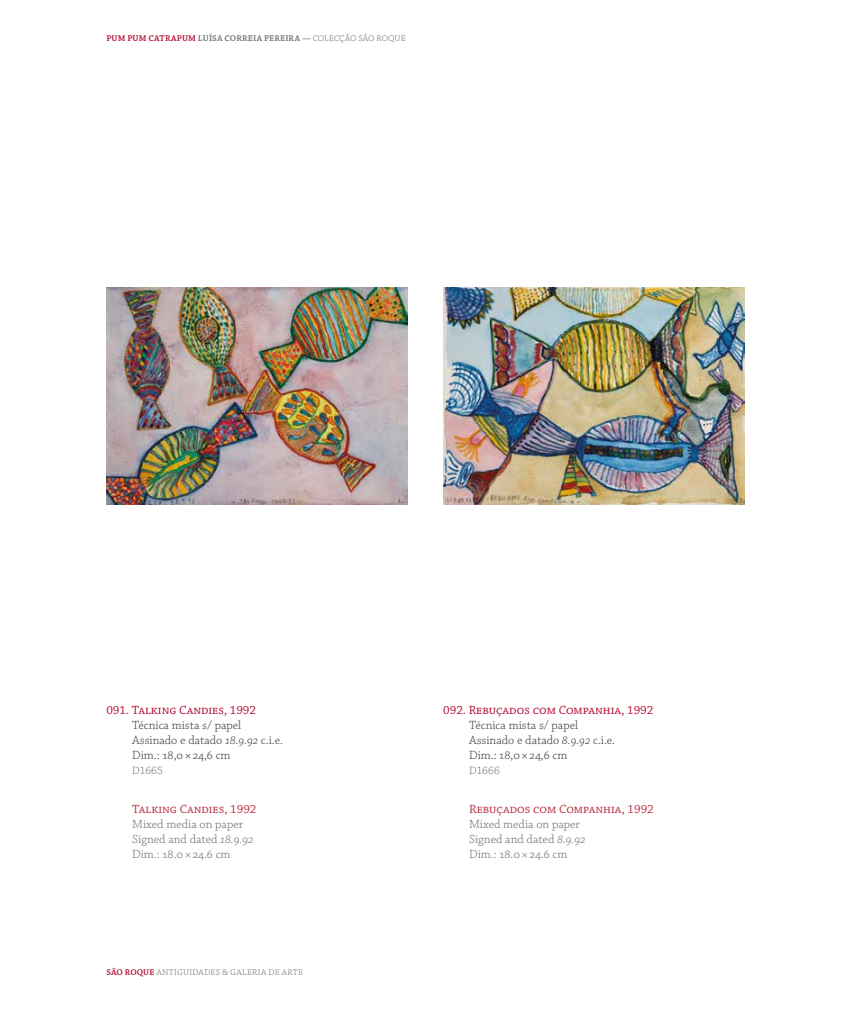
<style>
.page{position:relative;width:851px;height:1010px;background:#fff}
.page>*{position:absolute;margin:0;border:0;box-sizing:border-box;transform-origin:0 0}
.t1{font:300 12.5px/15px "Chaparral Pro";color:#3c3c3b}
.t2{font:300 12.5px/15px "Chaparral Pro";letter-spacing:.005em;color:#706f6f}
.t3{font:12.5px "Chaparral Pro";color:#b30931}
.t4{font:12.5px "Chaparral Pro";color:#ba2c3e}
.t5{font:300 11.25px "Chaparral Pro";color:#706f6f}
.t6{font:8.75px "Chaparral Pro Semibold Capt";letter-spacing:.025em;color:#706f6f}
.t7{font:8.75px "Chaparral Pro Light Capt";letter-spacing:.03em;color:#706f6f}
.s1{color:#b30931}
.s2{font-family:"Chaparral Pro Light Capt"}
.s3{font-style:italic}
.s4{font-family:"Chaparral Pro";font-weight:600;color:#b30931}
</style>
<div class="page">
<img style="left:443px;top:288px;width:301px;height:217px">
<img style="left:106px;top:288px;width:301px;height:217px">
<p class="t6" style="left:106px;top:33px;width:301px"><span class="s1">PUM PUM CATRAPUM</span> LUÍSA CORREIA PEREIRA — <span class="s2">COLECÇÃO SÃO ROQUE</span></p>
<p class="t3" style="left:106px;top:703px;width:151px">091. Talking Candies, 1992</p>
<p class="t1" style="left:132px;top:718px;width:152px">Técnica mista s/ papel<br>Assinado e datado <span class="s3">18.9.92</span> c.i.e.<br>Dim.: 18,0×24,6 cm</p>
<p class="t5" style="left:132px;top:764px;width:32px">D1665</p>
<p class="t4" style="left:132px;top:802px;width:126px">Talking Candies, 1992</p>
<p class="t2" style="left:132px;top:817px;width:123px">Mixed media on paper<br>Signed and dated <span class="s3">18.9.92<br></span>Dim.: 18.0×24.6 cm</p>
<p class="t7" style="left:106px;top:967px;width:198px"><span class="s4">SÃO ROQUE</span> ANTIGUIDADES &amp; GALERIA DE ARTE</p>
<p class="t3" style="left:443px;top:703px;width:212px">092. Rebuçados com Companhia, 1992</p>
<p class="t1" style="left:469px;top:718px;width:147px">Técnica mista s/ papel<br>Assinado e datado <span class="s3">8.9.92</span> c.i.e.<br>Dim.: 18,0×24,6 cm</p>
<p class="t5" style="left:469px;top:764px;width:32px">D1666</p>
<p class="t4" style="left:469px;top:802px;width:186px">Rebuçados com Companhia, 1992</p>
<p class="t2" style="left:469px;top:817px;width:118px">Mixed media on paper<br>Signed and dated <span class="s3">8.9.92<br></span>Dim.: 18.0×24.6 cm</p>
</div>
